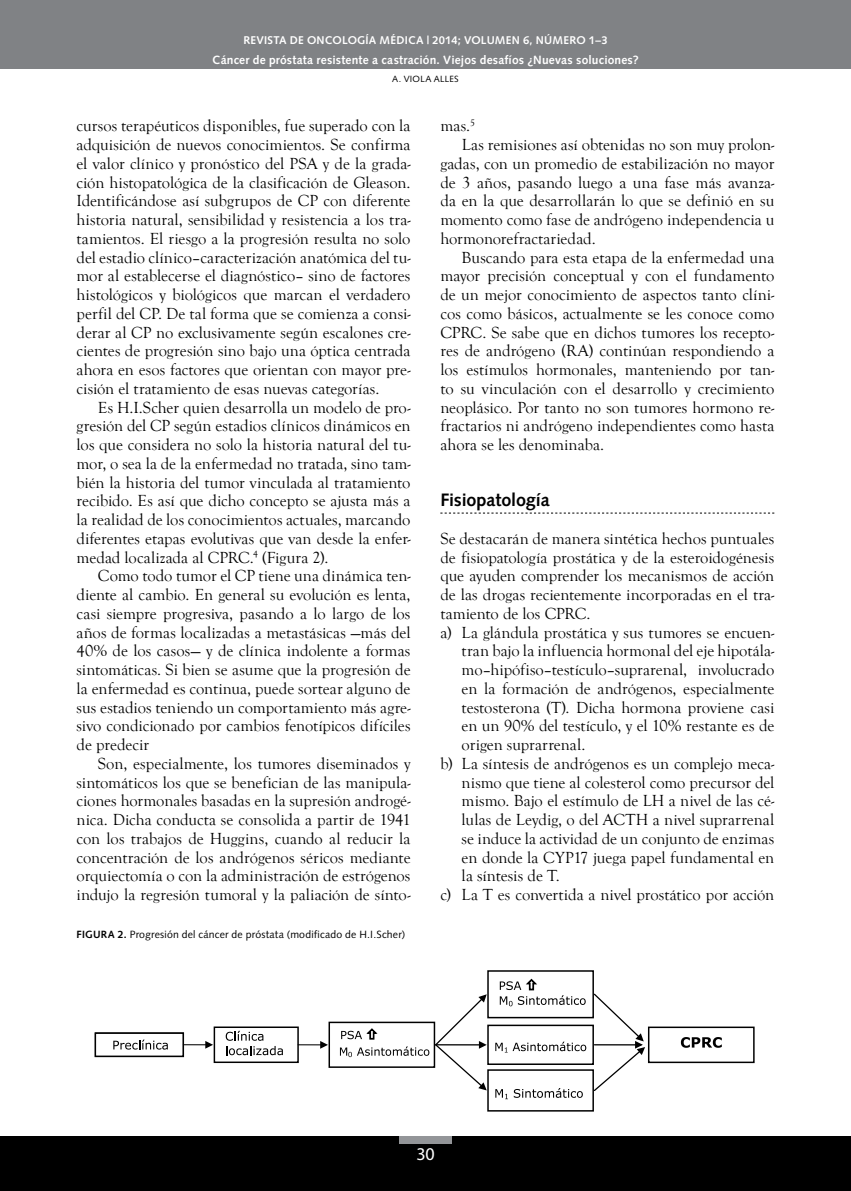
<style>
.page{position:relative;width:851px;height:1191px;background:#fff}
.page>*{position:absolute;margin:0;border:0;box-sizing:border-box;transform-origin:0 0}
.t1{font:700 18px "Syntax LT Std";letter-spacing:-.01em;color:#000}
.t2{font:18px "Myriad Pro";color:#fff}
.t3{font:16.5px/18.8px "Goudy Old Style T";color:#000;text-align:justify}
.t4{font:700 12px "Syntax LT Std";letter-spacing:.015em;color:#fff}
.t5{font:700 11.25px "Syntax LT Std";letter-spacing:.02em;color:#fff}
.t6{font:10.5px "Syntax LT Std";letter-spacing:.015em;color:#000}
.t7{font:9px "Syntax LT Std";letter-spacing:.025em;color:#000}
.s1{font-weight:700}
</style>
<div class="page">
<div style="left:0;top:1135px;width:850px;height:56px;background:#000"></div>
<hr style="left:850px;top:0;width:1px;height:69px;background:#808285">
<div style="left:0;top:0;width:850px;height:69px;background:#808285"></div>
<div style="left:399px;top:1135px;width:53px;height:8px;background:#939598"></div>
<svg style="left:440px;top:513px;width:334px;height:1px"></svg>
<div style="left:95px;top:1032px;width:89px;height:25px;border:1px solid #000"></div>
<svg style="left:113px;top:1039px;width:55px;height:10px"></svg>
<div style="left:213px;top:1026px;width:86px;height:37px;border:1px solid #000"></div>
<svg style="left:226px;top:1030px;width:37px;height:10px"></svg>
<svg style="left:226px;top:1046px;width:57px;height:9px"></svg>
<div style="left:328px;top:1021px;width:107px;height:46px;border:1px solid #000"></div>
<div style="left:487px;top:970px;width:107px;height:48px;border:1px solid #000"></div>
<svg style="left:499px;top:978px;width:86px;height:28px"></svg>
<div style="left:487px;top:1024px;width:107px;height:41px;border:1px solid #000"></div>
<svg style="left:495px;top:1041px;width:91px;height:11px"></svg>
<div style="left:647px;top:1026px;width:107px;height:37px;border:1px solid #000"></div>
<svg style="left:680px;top:1037px;width:41px;height:10px"></svg>
<div style="left:487px;top:1069px;width:107px;height:42px;border:1px solid #000"></div>
<svg style="left:495px;top:1088px;width:87px;height:11px"></svg>
<svg style="left:298px;top:1041px;width:30px;height:7px"></svg>
<svg style="left:340px;top:994px;width:146px;height:96px"></svg>
<svg style="left:592px;top:992px;width:53px;height:100px"></svg>
<svg style="left:183px;top:1041px;width:30px;height:7px"></svg>
<p class="t5" style="left:243px;top:33px;width:366px">REVISTA DE ONCOLOGÍA MÉDICA | 2014; VOLUMEN 6, NÚMERO 1–3</p>
<p class="t4" style="left:212px;top:53px;width:428px">Cáncer de próstata resistente a castración. Viejos desafíos ¿Nuevas soluciones?</p>
<p class="t7" style="left:392px;top:74px;width:68px">A. VIOLA ALLES</p>
<p class="t3" style="left:77px;top:117px;width:335px">cursos terapéuticos disponibles, fue superado con la adquisición de nuevos conocimientos. Se confirma el valor clínico y pronóstico del PSA y de la grada&shy;ción histopatológica de la clasificación de Gleason.<br>Identificándose así subgrupos de CP con diferente historia natural, sensibilidad y resistencia a los tra&shy;tamientos. El riesgo a la progresión resulta no solo del estadio clínico–caracterización anatómica del tu&shy;mor al establecerse el diagnóstico– sino de factores histológicos y biológicos que marcan el verdadero perfil del CP. De tal forma que se comienza a consi&shy;derar al CP no exclusivamente según escalones cre&shy;cientes de progresión sino bajo una óptica centrada ahora en esos factores que orientan con mayor pre&shy;cisión el tratamiento de esas nuevas categorías.</p>
<p class="t3" style="left:77px;top:398px;width:335px;text-indent:21px">Es H.I.Scher quien desarrolla un modelo de pro&shy;gresión del CP según estadios clínicos dinámicos en los que considera no solo la historia natural del tu&shy;mor, o sea la de la enfermedad no tratada, sino tam&shy;bién la historia del tumor vinculada al tratamiento recibido. Es así que dicho concepto se ajusta más a la realidad de los conocimientos actuales, marcando diferentes etapas evolutivas que van desde la enfer&shy;medad localizada al CPRC.<sup>4</sup> (Figura 2).</p>
<p class="t3" style="left:77px;top:567px;width:335px;text-indent:21px">Como todo tumor el CP tiene una dinámica ten&shy;diente al cambio. En general su evolución es lenta, casi siempre progresiva, pasando a lo largo de los años de formas localizadas a metastásicas —más del 40% de los casos— y de clínica indolente a formas sintomáticas. Si bien se asume que la progresión de la enfermedad es continua, puede sortear alguno de sus estadios teniendo un comportamiento más agre&shy;sivo condicionado por cambios fenotípicos difíciles de predecir</p>
<p class="t3" style="left:77px;top:754px;width:335px;text-indent:21px">Son, especialmente, los tumores diseminados y sintomáticos los que se benefician de las manipula&shy;ciones hormonales basadas en la supresión androgé&shy;nica. Dicha conducta se consolida a partir de 1941 con los trabajos de Huggins, cuando al reducir la concentración de los andrógenos séricos mediante orquiectomía o con la administración de estrógenos indujo la regresión tumoral y la paliación de sínto-</p>
<p class="t3" style="left:440px;top:117px;width:36px">mas.<sup>5</sup></p>
<p class="t3" style="left:461px;top:136px;width:314px">Las remisiones así obtenidas no son muy prolon-</p>
<p class="t3" style="left:440px;top:154px;width:335px">gadas, con un promedio de estabilización no mayor</p>
<p class="t3" style="left:440px;top:173px;width:335px">de 3 años, pasando luego a una fase más avanza-</p>
<p class="t3" style="left:440px;top:192px;width:335px">da en la que desarrollarán lo que se definió en su</p>
<p class="t3" style="left:440px;top:211px;width:335px">momento como fase de andrógeno independencia u</p>
<p class="t3" style="left:440px;top:229px;width:157px">hormonorefractariedad.</p>
<p class="t3" style="left:461px;top:248px;width:314px">Buscando para esta etapa de la enfermedad una</p>
<p class="t3" style="left:440px;top:267px;width:335px">mayor precisión conceptual y con el fundamento</p>
<p class="t3" style="left:440px;top:286px;width:335px">de un mejor conocimiento de aspectos tanto clíni-</p>
<p class="t3" style="left:440px;top:304px;width:335px">cos como básicos, actualmente se les conoce como</p>
<p class="t3" style="left:440px;top:323px;width:335px">CPRC. Se sabe que en dichos tumores los recepto-</p>
<p class="t3" style="left:440px;top:342px;width:335px">res de andrógeno (RA) continúan respondiendo a</p>
<p class="t3" style="left:440px;top:361px;width:335px">los estímulos hormonales, manteniendo por tan-</p>
<p class="t3" style="left:440px;top:379px;width:335px">to su vinculación con el desarrollo y crecimiento</p>
<p class="t3" style="left:440px;top:398px;width:335px">neoplásico. Por tanto no son tumores hormono re-</p>
<p class="t3" style="left:440px;top:417px;width:335px">fractarios ni andrógeno independientes como hasta</p>
<p class="t3" style="left:440px;top:435px;width:165px">ahora se les denominaba.</p>
<p class="t1" style="left:440px;top:490px;width:111px">Fisiopatología</p>
<p class="t3" style="left:440px;top:529px;width:335px">Se destacarán de manera sintética hechos puntuales</p>
<p class="t3" style="left:440px;top:548px;width:335px">de fisiopatología prostática y de la esteroidogénesis</p>
<p class="t3" style="left:440px;top:567px;width:335px">que ayuden comprender los mecanismos de acción</p>
<p class="t3" style="left:440px;top:586px;width:335px">de las drogas recientemente incorporadas en el tra-</p>
<p class="t3" style="left:440px;top:604px;width:152px">tamiento de los CPRC.</p>
<p class="t3" style="left:440px;top:623px;width:335px">a) La glándula prostática y sus tumores se encuen-</p>
<p class="t3" style="left:461px;top:642px;width:314px">tran bajo la influencia hormonal del eje hipotála-</p>
<p class="t3" style="left:461px;top:661px;width:314px">mo–hipófiso–testículo–suprarenal, involucrado</p>
<p class="t3" style="left:461px;top:679px;width:314px">en la formación de andrógenos, especialmente</p>
<p class="t3" style="left:461px;top:698px;width:314px">testosterona (T). Dicha hormona proviene casi</p>
<p class="t3" style="left:461px;top:717px;width:314px">en un 90% del testículo, y el 10% restante es de</p>
<p class="t3" style="left:461px;top:736px;width:125px">origen suprarrenal.</p>
<p class="t3" style="left:440px;top:754px;width:335px">b) La síntesis de andrógenos es un complejo meca-</p>
<p class="t3" style="left:461px;top:773px;width:314px">nismo que tiene al colesterol como precursor del</p>
<p class="t3" style="left:461px;top:792px;width:314px">mismo. Bajo el estímulo de LH a nivel de las cé-</p>
<p class="t3" style="left:461px;top:810px;width:314px">lulas de Leydig, o del ACTH a nivel suprarrenal</p>
<p class="t3" style="left:461px;top:829px;width:314px">se induce la actividad de un conjunto de enzimas</p>
<p class="t3" style="left:461px;top:848px;width:314px">en donde la CYP17 juega papel fundamental en</p>
<p class="t3" style="left:461px;top:867px;width:100px">la síntesis de T.</p>
<p class="t3" style="left:440px;top:885px;width:335px">c) La T es convertida a nivel prostático por acción</p>
<p class="t6" style="left:77px;top:928px;width:330px"><span class="s1">FIGURA 2.</span> Progresión del cáncer de próstata (modificado de H.I.Scher)</p>
<p class="t2" style="left:416px;top:1143px;width:20px">30</p>
</div>
